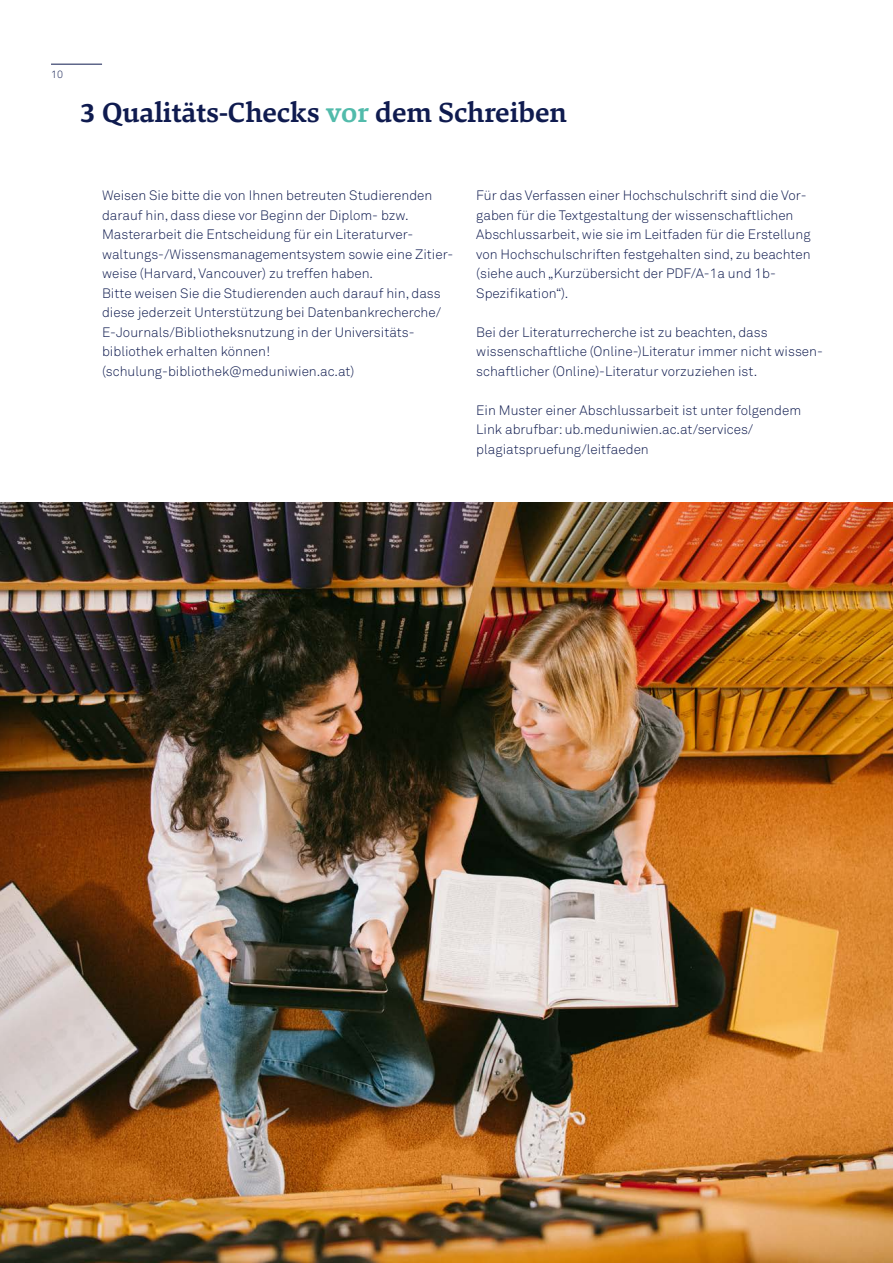
<style>
.page{position:relative;width:893px;height:1263px;background:#fff}
.page>*{position:absolute;margin:0;border:0;box-sizing:border-box;transform-origin:0 0}
.t1{font:700 28.5px "Danton";color:#0f1b4f}
.t2{font:300 13.5px/19.5px "Akkurat Pro";color:#0f1b4f}
.t3{font:300 10.5px "Akkurat Pro";color:#0f1b4f}
.s1{color:#52bbab}
</style>
<div class="page">
<hr style="left:51px;top:64px;width:51px;height:1px;background:#0f1b4f">
<img style="left:0;top:503px;width:893px;height:760px">
<p class="t3" style="left:51px;top:68px;width:13px">10</p>
<h1 class="t1" style="left:79px;top:94px;width:489px">3 Qualitäts-Checks <span class="s1">vor</span> dem Schreiben</h1>
<p class="t2" style="left:102px;top:186px;width:353px">Weisen Sie bitte die von Ihnen betreuten Studierenden darauf hin, dass diese vor Beginn der Diplom- bzw.<br>Masterarbeit die Entscheidung für ein Literaturver&shy;waltungs-/Wissensmanagementsystem sowie eine Zitier&shy;weise (Harvard, Vancouver) zu treffen haben.<br>Bitte weisen Sie die Studierenden auch darauf hin, dass diese jederzeit Unterstützung bei Datenbankrecherche/ E-Journals/Bibliotheksnutzung in der Universitäts&shy;bibliothek erhalten können! (schulung-bibliothek@meduniwien.ac.at)</p>
<p class="t2" style="left:476px;top:186px;width:336px">Für das Verfassen einer Hochschulschrift sind die Vor&shy;gaben für die Textgestaltung der wissenschaftlichen Abschlussarbeit, wie sie im Leitfaden für die Erstellung von Hochschulschriften festgehalten sind, zu beachten (siehe auch „Kurzübersicht der PDF/A-1a und 1b-Spezifikation“).</p>
<p class="t2" style="left:476px;top:322px;width:348px">Bei der Literaturrecherche ist zu beachten, dass wissenschaftliche (Online-)Literatur immer nicht wissen&shy;schaftlicher (Online)-Literatur vorzuziehen ist.</p>
<p class="t2" style="left:476px;top:400px;width:326px">Ein Muster einer Abschlussarbeit ist unter folgendem<br>Link abrufbar: ub.meduniwien.ac.at/services/ plagiatspruefung/leitfaeden</p>
</div>
